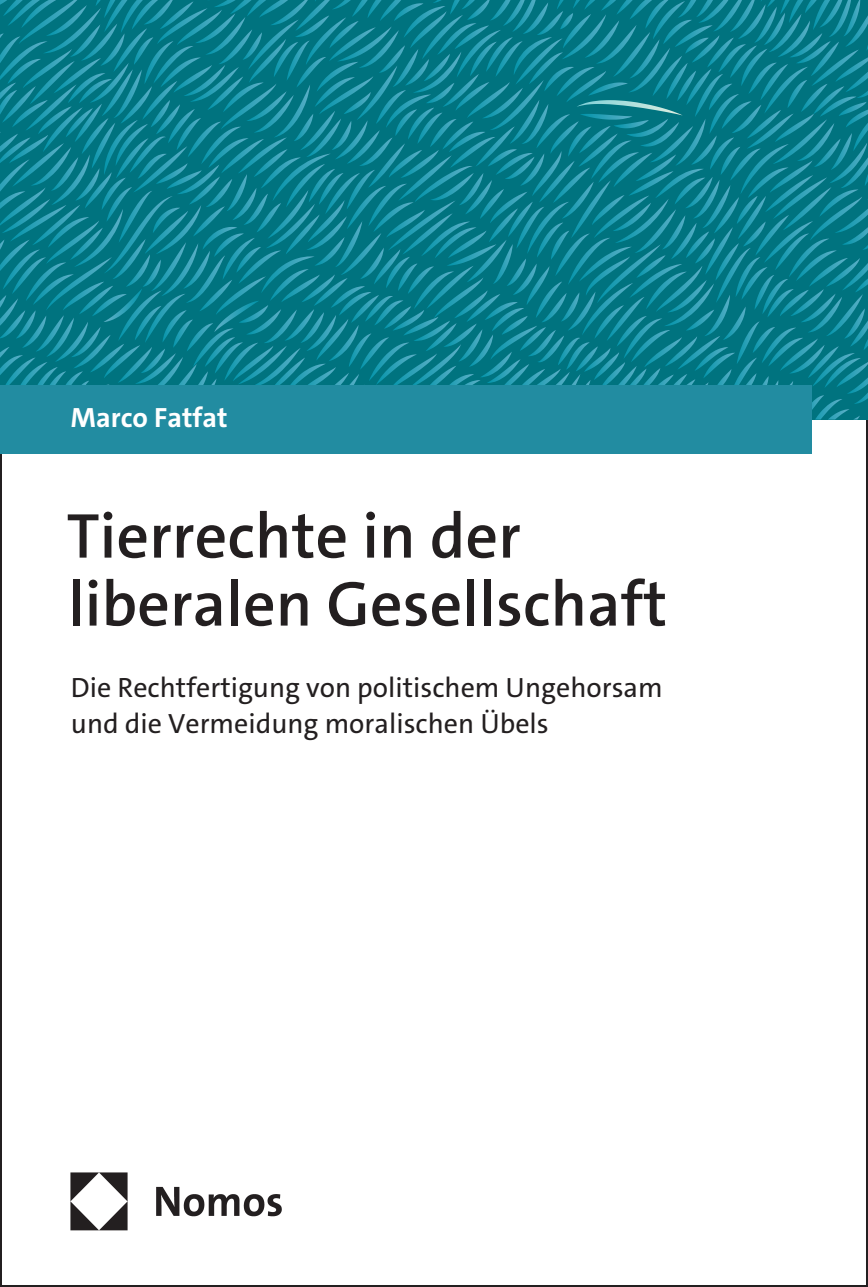
<style>
.page{position:relative;width:868px;height:1287px;background:#fff}
.page>*{position:absolute;margin:0;border:0;box-sizing:border-box;transform-origin:0 0}
.t1{font:600 64px/68px "The Sans C5";color:#231f20}
.t2{font:28px/36px "The Sans C5";color:#231f20}
.t3{font:700 28px "The Sans C5";color:#fff}
</style>
<div class="page">
<svg style="left:0;top:0;width:868px;height:420px;background:#0c7f8e"></svg>
<div style="left:0;top:386px;width:811px;height:68px;background:#228ca1"></div>
<img style="left:71px;top:1173px;width:211px;height:57px">
<p class="t3" style="left:71px;top:400px;width:158px">Marco Fatfat</p>
<h1 class="t1" style="left:67px;top:502px;width:602px">Tierrechte in der liberalen Gesellschaft</h1>
<p class="t2" style="left:71px;top:670px;width:593px">Die Rechtfertigung von politischem Ungehorsam und die Vermeidung moralischen Übels</p>
</div>
